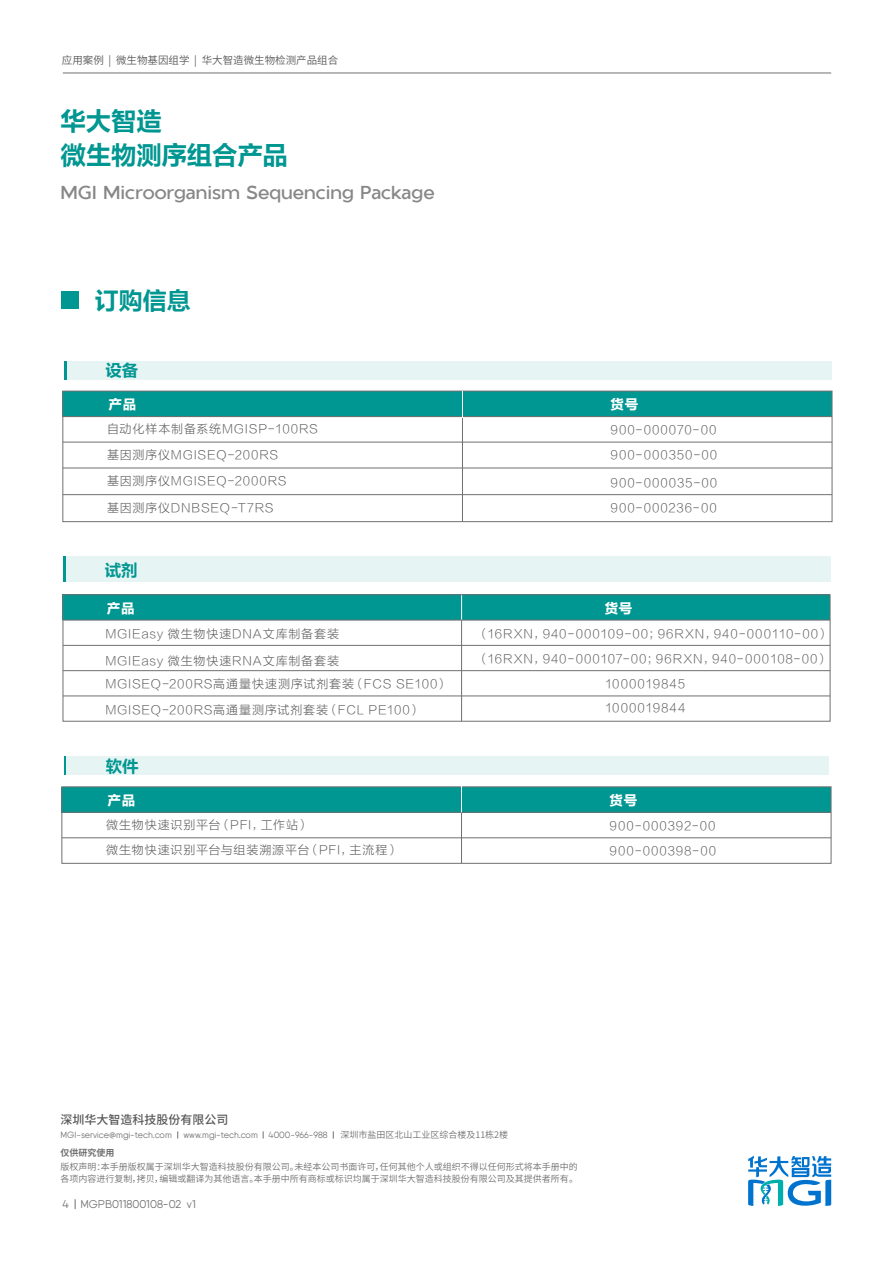
<style>
.page{position:relative;width:893px;height:1263px;background:#fff}
.page>*{position:absolute;margin:0;border:0;box-sizing:border-box;transform-origin:0 0}
.t1{font:25.5px/34.5px "FZLTCHJW GB1 0";letter-spacing:-.01em;color:#009691}
.t2{font:24px "FZLTCHJW GB1 0";color:#009691}
.t3{font:500 18px "MGI";color:#878787}
.t4{font:16.5px "FZLTCHJW GB1 0";color:#009691}
.t5{font:13.5px "FZLTDHJW GB1 0";letter-spacing:.055em;color:#fff}
.t6{font:12px/25px "FZLTKHK GBK1 0";letter-spacing:.07em;color:#595757}
.t7{font:12px/25px "FZLTKHK GBK1 0";letter-spacing:.09em;color:#595757}
.t8{font:500 12px "Source Han Sans CN";color:#595757}
.t9{font:11.25px "BGI";color:#717071}
.t10{font:10.5px "Source Han Sans CN";color:#595757}
.t11{font:9px/12px "Source Han Sans CN";color:#717071}
.t12{font:9px "BGI";color:#717071}
.t13{font:700 9px "Source Han Sans CN";color:#717071}
</style>
<div class="page">
<hr style="left:63px;top:73px;width:768px;height:1px;background:#717071">
<div style="left:62px;top:292px;width:17px;height:17px;background:#009691"></div>
<div style="left:65px;top:557px;width:765px;height:25px;background:#e6f4f4"></div>
<hr style="left:64px;top:557px;width:2px;height:25px;background:#009691">
<div style="left:63px;top:594px;width:767px;height:26px;background:#009691"></div>
<svg style="left:461px;top:596px;width:1px;height:24px"></svg>
<div style="left:63px;top:594px;width:767px;height:128px;border:1px solid #717071"></div>
<hr style="left:63px;top:695px;width:767px;height:1px;background:#717071">
<hr style="left:63px;top:670px;width:767px;height:1px;background:#717071">
<hr style="left:63px;top:645px;width:767px;height:1px;background:#717071">
<hr style="left:63px;top:620px;width:767px;height:1px;background:#717071">
<hr style="left:461px;top:620px;width:1px;height:101px;background:#717071">
<div style="left:63px;top:391px;width:769px;height:26px;background:#009691"></div>
<div style="left:66px;top:361px;width:766px;height:18px;background:#e6f4f4"></div>
<svg style="left:65px;top:361px;width:2px;height:18px"></svg>
<div style="left:62px;top:391px;width:770px;height:131px;border:1px solid #717071"></div>
<hr style="left:63px;top:442px;width:769px;height:1px;background:#717071">
<hr style="left:63px;top:468px;width:769px;height:1px;background:#717071">
<hr style="left:63px;top:494px;width:769px;height:1px;background:#717071">
<hr style="left:63px;top:416px;width:769px;height:1px;background:#717071">
<hr style="left:462px;top:417px;width:1px;height:105px;background:#717071">
<svg style="left:462px;top:391px;width:1px;height:27px"></svg>
<div style="left:65px;top:756px;width:764px;height:19px;background:#e6f4f4"></div>
<svg style="left:64px;top:756px;width:2px;height:19px"></svg>
<div style="left:62px;top:787px;width:769px;height:25px;background:#009691"></div>
<div style="left:61px;top:786px;width:770px;height:78px;border:1px solid #717071"></div>
<hr style="left:62px;top:837px;width:769px;height:1px;background:#717071">
<hr style="left:62px;top:812px;width:769px;height:1px;background:#717071">
<hr style="left:461px;top:812px;width:1px;height:51px;background:#717071">
<svg style="left:461px;top:786px;width:1px;height:26px"></svg>
<svg style="left:748px;top:1156px;width:83px;height:50px"></svg>
<p class="t10" style="left:62px;top:55px;width:278px">应用案例 | 微生物基因组学 | 华大智造微生物检测产品组合</p>
<h1 class="t1" style="left:61px;top:105px;width:229px">华大智造<br>微生物测序组合产品</h1>
<h3 class="t3" style="left:61px;top:184px;width:376px">MGI Microorganism Sequencing Package</h3>
<h2 class="t2" style="left:95px;top:287px;width:97px">订购信息</h2>
<h3 class="t4" style="left:106px;top:361px;width:34px">设备</h3>
<p class="t5" style="left:109px;top:397px;width:29px">产品</p>
<p class="t5" style="left:611px;top:397px;width:29px">货号</p>
<p class="t6" style="left:107px;top:416px;width:212px">自动化样本制备系统MGISP-100RS</p>
<p class="t6" style="left:107px;top:443px;width:173px">基因测序仪MGISEQ-200RS</p>
<p class="t7" style="left:611px;top:470px;width:108px">900-000035-00<br>900-000236-00</p>
<p class="t7" style="left:611px;top:418px;width:108px">900-000070-00<br>900-000350-00</p>
<p class="t6" style="left:107px;top:469px;width:181px">基因测序仪MGISEQ-2000RS</p>
<p class="t6" style="left:107px;top:495px;width:168px">基因测序仪DNBSEQ-T7RS</p>
<h3 class="t4" style="left:105px;top:561px;width:34px">试剂</h3>
<p class="t5" style="left:107px;top:601px;width:29px">产品</p>
<p class="t5" style="left:605px;top:601px;width:29px">货号</p>
<p class="t6" style="left:105px;top:622px;width:235px">MGIEasy 微生物快速DNA文库制备套装</p>
<p class="t6" style="left:105px;top:648px;width:235px">MGIEasy 微生物快速RNA文库制备套装</p>
<p class="t6" style="left:105px;top:697px;width:317px">MGISEQ-200RS高通量测序试剂套装（FCL PE100）</p>
<p class="t6" style="left:477px;top:622px;width:353px">（16RXN，940-000109-00；96RXN，940-000110-00）（16RXN，940-000107-00；96RXN，940-000108-00）</p>
<p class="t7" style="left:605px;top:696px;width:82px">1000019844</p>
<p class="t6" style="left:105px;top:671px;width:344px">MGISEQ-200RS高通量快速测序试剂套装（FCS SE100）</p>
<p class="t6" style="left:605px;top:671px;width:82px">1000019845</p>
<h3 class="t4" style="left:106px;top:757px;width:34px">软件</h3>
<p class="t5" style="left:108px;top:793px;width:29px">产品</p>
<p class="t5" style="left:610px;top:793px;width:29px">货号</p>
<p class="t6" style="left:106px;top:812px;width:294px">微生物快速识别平台（PFI，工作站）<br>微生物快速识别平台与组装溯源平台（PFI，主流程）</p>
<p class="t7" style="left:610px;top:814px;width:108px">900-000392-00<br>900-000398-00</p>
<p class="t8" style="left:60px;top:1113px;width:169px">深圳华大智造科技股份有限公司</p>
<p class="t12" style="left:60px;top:1130px;width:113px">MGI-service@mgi-tech.com</p>
<p class="t12" style="left:183px;top:1130px;width:146px">www.mgi-tech.com 4000-966-988</p>
<p class="t11" style="left:340px;top:1129px;width:169px">深圳市盐田区北山工业区综合楼及11栋2楼</p>
<p class="t11" style="left:60px;top:1161px;width:519px">版权声明：本手册版权属于深圳华大智造科技股份有限公司。未经本公司书面许可，任何其他个人或组织不得以任何形式将本手册中的各项内容进行复制，拷贝，编辑或翻译为其他语言。本手册中所有商标或标识均属于深圳华大智造科技股份有限公司及其提供者所有。</p>
<p class="t13" style="left:60px;top:1147px;width:55px">仅供研究使用</p>
<p class="t9" style="left:63px;top:1199px;width:135px">4 MGPB011800108-02 v1</p>
</div>
